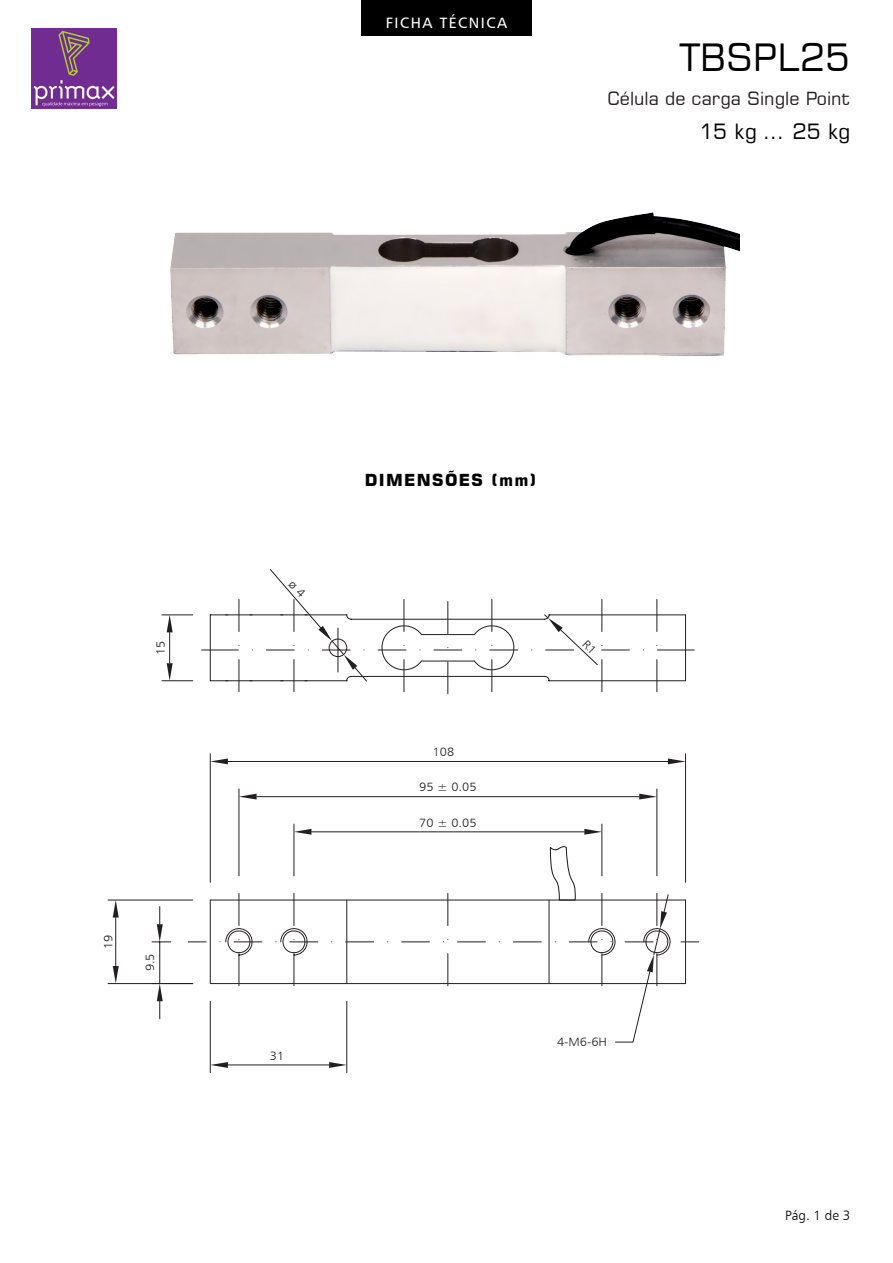
<style>
.page{position:relative;width:893px;height:1263px;background:#fff}
.page>*{position:absolute;margin:0;border:0;box-sizing:border-box;transform-origin:0 0}
.Nome_do_Produto_-_Da{font:37.5px "Square 721 BT";color:#000}
.Capacidade_do_produt{font:21px "Square 721 BT";color:#000}
.Tipo_do_produto_-_Da{font:18px "Square 721 BT";color:#231f20}
.Seções{font:700 16.5px "Square 721 BT";letter-spacing:.08em;color:#000}
.t1{font:15px "Humanist 777 BT Roman B";letter-spacing:.1em;color:#fff}
.Assinatura_rodapé{font:13.5px "Humanist 777 BT Light B";color:#000}
.t2{font:12px "Humanist 777 BT Light B";color:#231f20;scale:1.07 1}
</style>
<div class="page">
<img style="left:170px;top:213px;width:570px;height:143px">
<hr style="left:202px;top:650px;width:36px;height:1px;background:#231f20">
<hr style="left:657px;top:650px;width:37px;height:1px;background:#231f20">
<svg style="left:188px;top:941px;width:18px;height:1px"></svg>
<svg style="left:686px;top:941px;width:13px;height:1px"></svg>
<hr style="left:210px;top:900px;width:475px;height:1px;background:#231f20">
<hr style="left:404px;top:599px;width:1px;height:33px;background:#231f20">
<hr style="left:492px;top:599px;width:1px;height:33px;background:#231f20">
<svg style="left:225px;top:614px;width:461px;height:370px"></svg>
<hr style="left:162px;top:615px;width:31px;height:1px;background:#231f20">
<hr style="left:162px;top:680px;width:31px;height:1px;background:#231f20">
<hr style="left:169px;top:632px;width:1px;height:31px;background:#231f20">
<svg style="left:167px;top:615px;width:6px;height:17px"></svg>
<svg style="left:167px;top:663px;width:6px;height:18px"></svg>
<hr style="left:108px;top:900px;width:85px;height:1px;background:#231f20">
<hr style="left:108px;top:983px;width:85px;height:1px;background:#231f20">
<hr style="left:115px;top:917px;width:1px;height:49px;background:#231f20">
<svg style="left:113px;top:900px;width:6px;height:17px"></svg>
<svg style="left:113px;top:966px;width:6px;height:17px"></svg>
<hr style="left:159px;top:942px;width:1px;height:41px;background:#231f20">
<svg style="left:152px;top:906px;width:19px;height:36px"></svg>
<svg style="left:157px;top:984px;width:6px;height:35px"></svg>
<hr style="left:294px;top:824px;width:1px;height:52px;background:#231f20">
<hr style="left:602px;top:824px;width:1px;height:52px;background:#231f20">
<hr style="left:311px;top:831px;width:273px;height:1px;background:#231f20">
<svg style="left:294px;top:829px;width:17px;height:6px"></svg>
<svg style="left:584px;top:829px;width:18px;height:6px"></svg>
<hr style="left:239px;top:789px;width:1px;height:87px;background:#231f20">
<hr style="left:657px;top:789px;width:1px;height:87px;background:#231f20">
<hr style="left:257px;top:796px;width:382px;height:1px;background:#231f20">
<svg style="left:239px;top:794px;width:18px;height:5px"></svg>
<svg style="left:639px;top:794px;width:18px;height:5px"></svg>
<hr style="left:210px;top:754px;width:1px;height:128px;background:#231f20">
<hr style="left:685px;top:754px;width:1px;height:128px;background:#231f20">
<hr style="left:228px;top:761px;width:440px;height:1px;background:#231f20">
<svg style="left:210px;top:758px;width:18px;height:6px"></svg>
<svg style="left:668px;top:758px;width:17px;height:6px"></svg>
<hr style="left:346px;top:1001px;width:1px;height:72px;background:#231f20">
<hr style="left:210px;top:1001px;width:1px;height:72px;background:#231f20">
<hr style="left:228px;top:1065px;width:101px;height:1px;background:#231f20">
<svg style="left:329px;top:1062px;width:18px;height:6px"></svg>
<svg style="left:210px;top:1062px;width:18px;height:6px"></svg>
<hr style="left:421px;top:634px;width:53px;height:1px;background:#231f20">
<hr style="left:421px;top:661px;width:53px;height:1px;background:#231f20">
<svg style="left:227px;top:843px;width:447px;height:200px"></svg>
<div style="left:361px;top:0;width:170px;height:35px;background:#000"></div>
<img style="left:31px;top:29px;width:85px;height:79px">
<svg style="left:544px;top:614px;width:85px;height:51px"></svg>
<svg style="left:266px;top:569px;width:101px;height:113px"></svg>
<p class="t1" style="left:386px;top:13px;width:123px">FICHA TÉCNICA</p>
<p class="Nome_do_Produto_-_Da" style="left:680px;top:34px;width:172px">TBSPL25</p>
<p class="Tipo_do_produto_-_Da" style="left:607px;top:88px;width:244px">Célula de carga Single Point</p>
<p class="Capacidade_do_produt" style="left:699px;top:118px;width:153px">15 kg ... 25 kg</p>
<p class="t2" style="left:153px;top:655px;width:15px;rotate:-90deg">15</p>
<p class="t2" style="left:101px;top:949px;width:15px;rotate:-90deg">19</p>
<p class="t2" style="left:143px;top:971px;width:18px;rotate:-90deg">9.5</p>
<p class="Seções" style="left:365px;top:470px;width:173px">DIMENSÕES (mm)</p>
<p class="t2" style="left:270px;top:1048px;width:15px">31</p>
<p class="t2" style="left:433px;top:745px;width:22px">108</p>
<p class="t2" style="left:419px;top:780px;width:55px">95 ± 0.05</p>
<p class="t2" style="left:419px;top:815px;width:55px">70 ± 0.05</p>
<p class="t2" style="left:557px;top:1034px;width:48px">4-M6-6H</p>
<p class="Assinatura_rodapé" style="left:785px;top:1207px;width:67px">Pág. 1 de 3</p>
</div>
